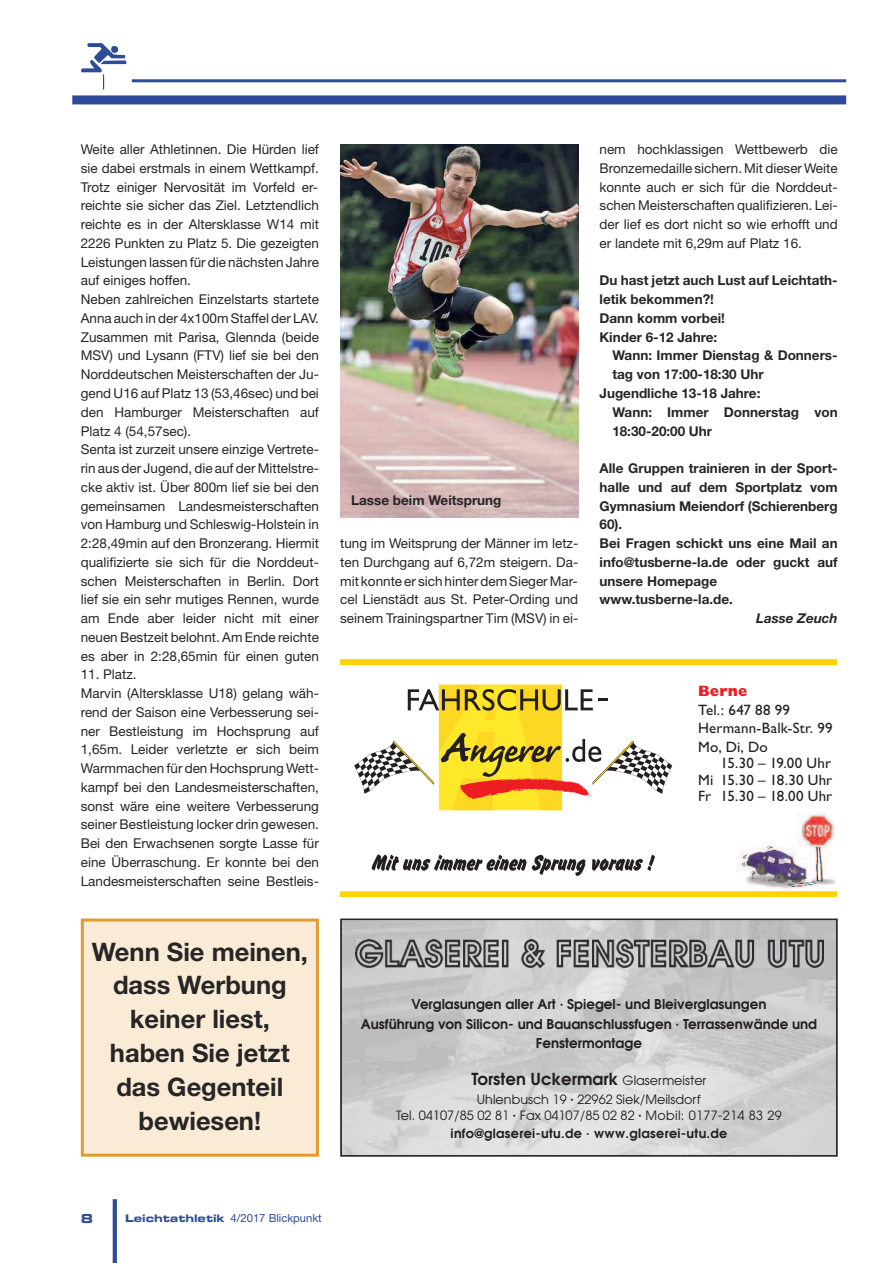
<style>
.page{position:relative;width:893px;height:1263px;background:#fff}
.page>*{position:absolute;margin:0;border:0;box-sizing:border-box;transform-origin:0 0}
.t1{font:700 25.5px/33.8px "Helvetica Neue";color:#272627;text-align:center}
.t2{font:600 16.5px "Avant Garde";color:#231f20}
.t3{font:15px/18.6px "Gill Sans";letter-spacing:.015em;color:#231f20}
.t4{font:800 15px "Gill Sans";letter-spacing:.015em;color:#ee1d23}
.t5{font:13.5px/18.8px "Helvetica Neue";color:#272627}
.t6{font:700 13.5px/18.8px "Helvetica Neue";color:#272627}
.t7{font:600 13.5px/19.5px "Avant Garde";color:#231f20;text-align:center}
.t8{font:italic 700 13.5px "Helvetica Neue";color:#272627}
.t9{font:13.5px "Microgramma Bold Ext";color:#2e4b9a}
.t10{font:12.75px/16.5px "Avant Garde";color:#231f20;text-align:center}
.t11{font:600 12.75px "Avant Garde";letter-spacing:.025em;color:#231f20}
.t12{font:11.25px "Helvetica Neue";color:#2e4b9a}
.s1{font-weight:400;font-size:12.75px}
.s2{font-weight:600;font-size:13.5px}
.s3{font-family:"Microgramma D Bold Exte"}
</style>
<div class="page">
<hr style="left:113px;top:1199px;width:4px;height:64px;background:#2e4b9a">
<img style="left:340px;top:145px;width:238px;height:372px">
<svg style="left:343px;top:921px;width:492px;height:233px;background:#cfcfcf"></svg>
<img style="left:355px;top:940px;width:469px;height:28px">
<div style="left:340px;top:918px;width:498px;height:239px;border:2px solid #272627"></div>
<img style="left:739px;top:812px;width:97px;height:79px">
<svg style="left:354px;top:685px;width:318px;height:125px"></svg>
<svg style="left:372px;top:854px;width:283px;height:22px"></svg>
<div style="left:340px;top:659px;width:497px;height:6px;background:#fed304"></div>
<div style="left:340px;top:891px;width:497px;height:5px;background:#fed304"></div>
<hr style="left:132px;top:79px;width:714px;height:3px;background:#2e4b9a">
<div style="left:72px;top:95px;width:774px;height:9px;background:#2e4b9a"></div>
<div style="left:84px;top:921px;width:232px;height:233px;background:#f9ebd6"></div>
<div style="left:81px;top:918px;width:238px;height:239px;border:3px solid #e39a33"></div>
<p class="t5" style="left:81px;top:141px;width:240px">Weite aller Athletinnen. Die Hürden lief sie dabei erstmals in einem Wettkampf.<br>Trotz einiger Nervosität im Vorfeld er&shy;reichte sie sicher das Ziel. Letztendlich reichte es in der Altersklasse W14 mit 2226 Punkten zu Platz 5. Die gezeigten Leistungen lassen für die nächsten Jahre auf einiges hoffen.<br>Neben zahlreichen Einzelstarts startete Anna auch in der 4x100m Staffel der LAV.<br>Zusammen mit Parisa, Glennda (beide MSV) und Lysann (FTV) lief sie bei den Norddeutschen Meisterschaften der Ju&shy;gend U16 auf Platz 13 (53,46sec) und bei den Hamburger Meisterschaften auf Platz 4 (54,57sec).<br>Senta ist zurzeit unsere einzige Vertrete&shy;rin aus der Jugend, die auf der Mittelstre&shy;cke aktiv ist. Über 800m lief sie bei den gemeinsamen Landesmeisterschaften von Hamburg und Schleswig-Holstein in 2:28,49min auf den Bronzerang. Hiermit qualifizierte sie sich für die Norddeut&shy;schen Meisterschaften in Berlin. Dort lief sie ein sehr mutiges Rennen, wurde am Ende aber leider nicht mit einer neuen Bestzeit belohnt. Am Ende reichte es aber in 2:28,65min für einen guten</p>
<p class="t5" style="left:81px;top:666px;width:240px">11. Platz.<br>Marvin (Altersklasse U18) gelang wäh&shy;rend der Saison eine Verbesserung sei&shy;ner Bestleistung im Hochsprung auf 1,65m. Leider verletzte er sich beim Warmmachen für den Hochsprung Wett&shy;kampf bei den Landesmeisterschaften, sonst wäre eine weitere Verbesserung seiner Bestleistung locker drin gewesen.<br>Bei den Erwachsenen sorgte Lasse für eine Überraschung. Er konnte bei den Landesmeisterschaften seine Bestleis-</p>
<p class="t6" style="left:351px;top:492px;width:152px">Lasse beim Weitsprung</p>
<p class="t5" style="left:340px;top:535px;width:240px;text-align:justify">tung im Weitsprung der Männer im letz&shy;ten Durchgang auf 6,72m steigern. Da&shy;mit konnte er sich hinter dem Sieger Mar&shy;cel Lienstädt aus St. Peter-Ording und seinem Trainingspartner Tim (MSV) in ei-</p>
<p class="t5" style="left:600px;top:141px;width:240px;text-align:justify">nem hochklassigen Wettbewerb die Bronzemedaille sichern. Mit dieser Weite konnte auch er sich für die Norddeut&shy;schen Meisterschaften qualifizieren. Lei&shy;der lief es dort nicht so wie erhofft und er landete mit 6,29m auf Platz 16.</p>
<p class="t6" style="left:600px;top:272px;width:240px">Du hast jetzt auch Lust auf Leichtath&shy;letik bekommen?!<br>Dann komm vorbei!<br>Kinder 6-12 Jahre:</p>
<p class="t6" style="left:612px;top:347px;width:227px">Wann: Immer Dienstag &amp; Donners-</p>
<p class="t6" style="left:612px;top:366px;width:153px">tag von 17:00-18:30 Uhr</p>
<p class="t6" style="left:600px;top:385px;width:162px">Jugendliche 13-18 Jahre:</p>
<p class="t6" style="left:612px;top:404px;width:227px">Wann: Immer Donnerstag von</p>
<p class="t6" style="left:612px;top:422px;width:101px">18:30-20:00 Uhr</p>
<p class="t6" style="left:600px;top:460px;width:240px">Alle Gruppen trainieren in der Sport&shy;halle und auf dem Sportplatz vom<br>Gymnasium Meiendorf (Schierenberg<br>60).<br>Bei Fragen schickt uns eine Mail an info@tusberne-la.de oder guckt auf unsere Homepage www.tusberne-la.de.</p>
<p class="t8" style="left:756px;top:613px;width:83px">Lasse Zeuch</p>
<p class="t4" style="left:698px;top:685px;width:51px">Berne</p>
<p class="t3" style="left:698px;top:702px;width:136px">Tel.: 647 88 99<br>Hermann-Balk-Str. 99<br>Mo, Di, Do</p>
<p class="t3" style="left:698px;top:756px;width:136px;line-height:16.5px;text-align:justify;text-indent:22px">15.30 – 19.00 Uhr Mi 15.30 – 18.30 Uhr Fr 15.30 – 18.00 Uhr</p>
<h1 class="t1" style="left:92px;top:937px;width:218px">Wenn Sie meinen, dass Werbung keiner liest, haben Sie jetzt das Gegenteil bewiesen!</h1>
<p class="t7" style="left:361px;top:995px;width:458px">Verglasungen aller Art · Spiegel- und Bleiverglasungen<br>Ausführung von Silicon- und Bauanschlussfugen · Terrassenwände und<br>Fenstermontage</p>
<p class="t2" style="left:471px;top:1070px;width:237px">Torsten Uckermark <span class="s1">Glasermeister</span></p>
<p class="t10" style="left:396px;top:1091px;width:387px">Uhlenbusch 19 <span class="s2">·</span> 22962 Siek/Meilsdorf<br>Tel. 04107/85 02 81 <span class="s2">·</span> Fax 04107/85 02 82 <span class="s2">·</span> Mobil: 0177-214 83 29</p>
<p class="t11" style="left:451px;top:1126px;width:278px">info@glaserei-utu.de · www.glaserei-utu.de</p>
<p class="t9" style="left:81px;top:1213px;width:14px">8</p>
<p class="t12" style="left:125px;top:1214px;width:198px"><span class="s3">Leichtathletik</span> 4/2017 Blickpunkt</p>
</div>
